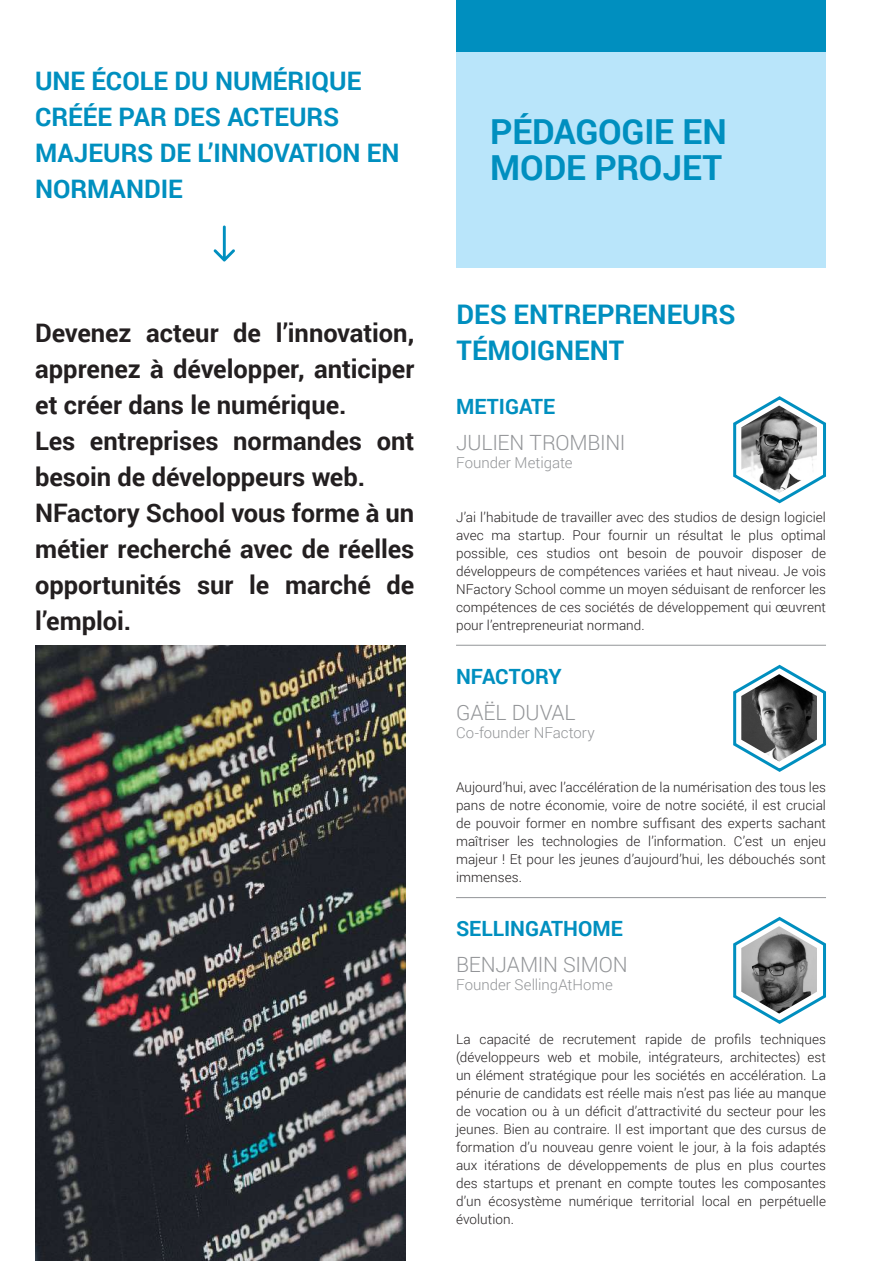
<style>
.page{position:relative;width:893px;height:1263px;background:#fff}
.page>*{position:absolute;margin:0;border:0;box-sizing:border-box;transform-origin:0 0}
.t1{font:700 34.5px/36px "Roboto";letter-spacing:-.005em;color:#008fbf}
.t2{font:700 27px/36px "Roboto";color:#008fbf}
.t3{font:700 25.5px/36px "Roboto";color:#231f20}
.t4{font:700 25.5px/36px "Roboto";color:#008fbf}
.t5{font:300 21px "Roboto";letter-spacing:-.005em;color:#939598}
.t6{font:700 21px "Roboto";color:#008fbf}
.t7{font:300 15px "Roboto";color:#939598}
.t8{font:300 13.5px/18px "Roboto";letter-spacing:.005em;color:#231f20;text-align:justify}
</style>
<div class="page">
<svg style="left:733px;top:664px;width:93px;height:108px"></svg>
<img style="left:741px;top:674px;width:76px;height:87px">
<svg style="left:733px;top:396px;width:93px;height:108px"></svg>
<img style="left:741px;top:405px;width:76px;height:88px">
<svg style="left:733px;top:916px;width:93px;height:108px"></svg>
<img style="left:741px;top:926px;width:76px;height:87px">
<hr style="left:456px;top:645px;width:370px;height:1px;background:#939598">
<hr style="left:456px;top:897px;width:370px;height:1px;background:#939598">
<img style="left:35px;top:646px;width:370px;height:615px">
<svg style="left:214px;top:225px;width:21px;height:36px"></svg>
<div style="left:456px;top:0;width:370px;height:268px;background:#b9e5fa"></div>
<div style="left:456px;top:0;width:370px;height:52px;background:#008fbf"></div>
<h3 class="t4" style="left:35px;top:62px;width:366px">UNE ÉCOLE DU NUMÉRIQUE<br>CRÉÉE PAR DES ACTEURS<br>MAJEURS DE L’INNOVATION EN<br>NORMANDIE</h3>
<h1 class="t1" style="left:490px;top:112px;width:238px">PÉDAGOGIE EN<br>MODE PROJET</h1>
<p class="t3" style="left:35px;top:314px;width:381px">Devenez acteur de l’innovation, apprenez à développer, anticiper et créer dans le numérique.<br>Les entreprises normandes ont besoin de développeurs web.<br>NFactory School vous forme à un métier recherché avec de réelles opportunités sur le marché de l’emploi.</p>
<h2 class="t2" style="left:457px;top:295px;width:280px">DES ENTREPRENEURS<br>TÉMOIGNENT</h2>
<h3 class="t6" style="left:456px;top:392px;width:101px">METIGATE</h3>
<h3 class="t5" style="left:456px;top:428px;width:171px">JULIEN TROMBINI</h3>
<p class="t7" style="left:456px;top:452px;width:118px">Founder Metigate</p>
<p class="t8" style="left:456px;top:508px;width:371px">J’ai l’habitude de travailler avec des studios de design logiciel avec ma startup. Pour fournir un résultat le plus optimal possible, ces studios ont besoin de pouvoir disposer de développeurs de compétences variées et haut niveau. Je vois NFactory School comme un moyen séduisant de renforcer les compétences de ces sociétés de développement qui œuvrent pour l’entrepreneuriat normand.</p>
<h3 class="t6" style="left:456px;top:662px;width:107px">NFACTORY</h3>
<h3 class="t5" style="left:456px;top:698px;width:121px">GAËL DUVAL</h3>
<p class="t7" style="left:456px;top:722px;width:140px">Co-founder NFactory</p>
<p class="t8" style="left:456px;top:778px;width:371px">Aujourd’hui, avec l’accélération de la numérisation des tous les pans de notre économie, voire de notre société, il est crucial de pouvoir former en nombre suffisant des experts sachant maîtriser les technologies de l’information. C’est un enjeu majeur ! Et pour les jeunes d’aujourd’hui, les débouchés sont immenses.</p>
<h3 class="t6" style="left:456px;top:914px;width:168px">SELLINGATHOME</h3>
<h3 class="t5" style="left:456px;top:950px;width:173px">BENJAMIN SIMON</h3>
<p class="t7" style="left:456px;top:974px;width:158px">Founder SellingAtHome</p>
<p class="t8" style="left:456px;top:1030px;width:371px">La capacité de recrutement rapide de profils techniques (développeurs web et mobile, intégrateurs, architectes) est un élément stratégique pour les sociétés en accélération. La pénurie de candidats est réelle mais n’est pas liée au manque de vocation ou à un déficit d’attractivité du secteur pour les jeunes. Bien au contraire. Il est important que des cursus de formation d’u nouveau genre voient le jour, à la fois adaptés aux itérations de développements de plus en plus courtes des startups et prenant en compte toutes les composantes d’un écosystème numérique territorial local en perpétuelle évolution.</p>
</div>
